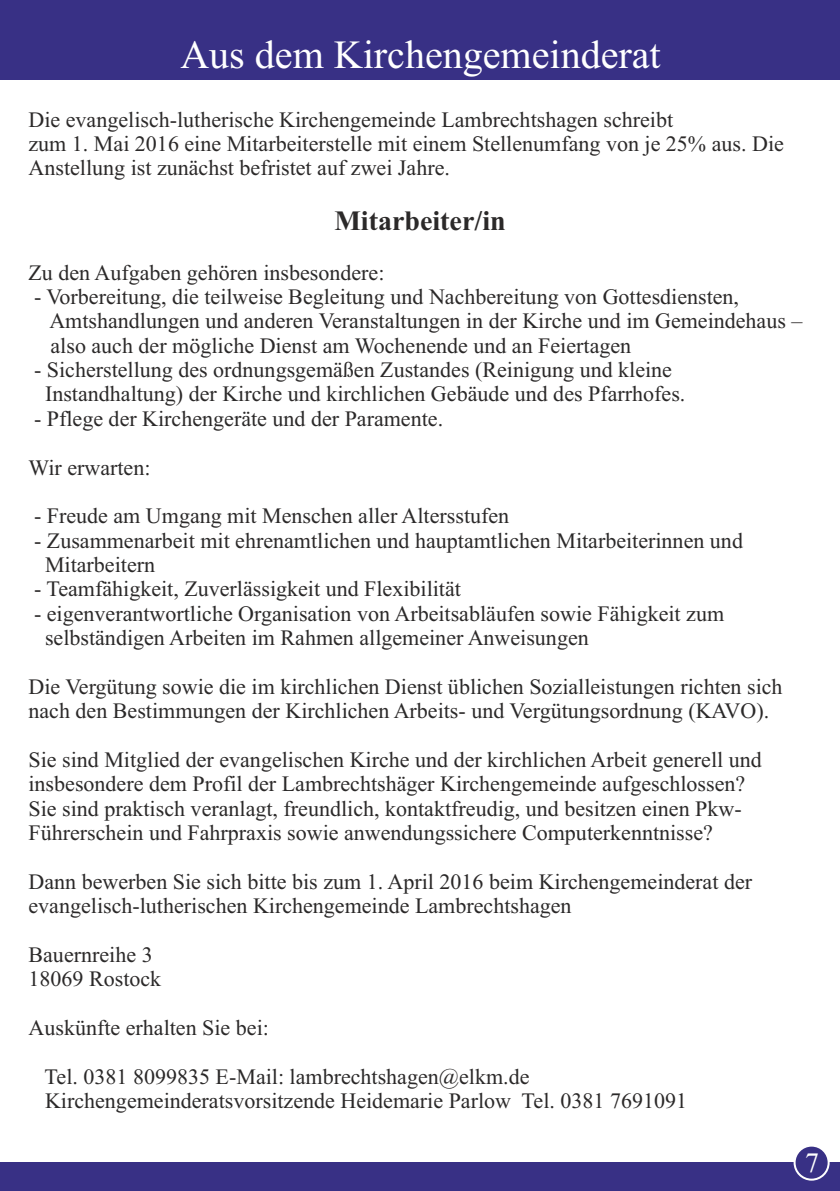
<style>
.page{position:relative;width:840px;height:1191px;background:#fff}
.page>*{position:absolute;margin:0;border:0;box-sizing:border-box;transform-origin:0 0}
.t1{font:40px "Times New Roman";color:#fff}
.t2{font:700 28px "Times New Roman";color:#2b2929}
.t3{font:28px "Times New Roman";color:#fff}
.t4{font:22px/24.4px "Times New Roman";color:#2b2929}
</style>
<div class="page">
<div style="left:0;top:0;width:839px;height:79px;background:#383085"></div>
<div style="left:0;top:1162px;width:839px;height:29px;background:#383085"></div>
<div style="left:793px;top:1144px;width:36px;height:36px;background:#383085;border:2px solid #fff;border-radius:50%"></div>
<h1 class="t1" style="left:180px;top:40px;width:481px">Aus dem Kirchengemeinderat</h1>
<p class="t4" style="left:28px;top:109px;width:756px">Die evangelisch-lutherische Kirchengemeinde Lambrechtshagen schreibt<br>zum 1. Mai 2016 eine Mitarbeiterstelle mit einem Stellenumfang von je 25% aus. Die<br>Anstellung ist zunächst befristet auf zwei Jahre.</p>
<p class="t2" style="left:334px;top:210px;width:173px">Mitarbeiter/in</p>
<p class="t4" style="left:28px;top:262px;width:357px">Zu den Aufgaben gehören insbesondere:</p>
<p class="t4" style="left:49px;top:286px;width:754px;text-indent:-15px">- Vorbereitung, die teilweise Begleitung und Nachbereitung von Gottesdiensten,<br>Amtshandlungen und anderen Veranstaltungen in der Kirche und im Gemeindehaus – also auch der mögliche Dienst am Wochenende und an Feiertagen</p>
<p class="t4" style="left:45px;top:359px;width:641px;text-indent:-11px">- Sicherstellung des ordnungsgemäßen Zustandes (Reinigung und kleine<br>Instandhaltung) der Kirche und kirchlichen Gebäude und des Pfarrhofes.</p>
<p class="t4" style="left:34px;top:408px;width:410px">- Pflege der Kirchengeräte und der Paramente.</p>
<p class="t4" style="left:28px;top:457px;width:123px">Wir erwarten:</p>
<p class="t4" style="left:34px;top:506px;width:476px">- Freude am Umgang mit Menschen aller Altersstufen</p>
<p class="t4" style="left:45px;top:530px;width:699px;text-indent:-11px">- Zusammenarbeit mit ehrenamtlichen und hauptamtlichen Mitarbeiterinnen und<br>Mitarbeitern</p>
<p class="t4" style="left:34px;top:579px;width:428px">- Teamfähigkeit, Zuverlässigkeit und Flexibilität</p>
<p class="t4" style="left:45px;top:603px;width:680px;text-indent:-11px">- eigenverantwortliche Organisation von Arbeitsabläufen sowie Fähigkeit zum selbständigen Arbeiten im Rahmen allgemeiner Anweisungen</p>
<p class="t4" style="left:28px;top:676px;width:755px">Die Vergütung sowie die im kirchlichen Dienst üblichen Sozialleistungen richten sich nach den Bestimmungen der Kirchlichen Arbeits- und Vergütungsordnung (KAVO).</p>
<p class="t4" style="left:28px;top:749px;width:734px">Sie sind Mitglied der evangelischen Kirche und der kirchlichen Arbeit generell und insbesondere dem Profil der Lambrechtshäger Kirchengemeinde aufgeschlossen?<br>Sie sind praktisch veranlagt, freundlich, kontaktfreudig, und besitzen einen Pkw-Führerschein und Fahrpraxis sowie anwendungssichere Computerkenntnisse?</p>
<p class="t4" style="left:28px;top:871px;width:724px">Dann bewerben Sie sich bitte bis zum 1. April 2016 beim Kirchengemeinderat der evangelisch-lutherischen Kirchengemeinde Lambrechtshagen</p>
<p class="t4" style="left:28px;top:944px;width:134px">Bauernreihe 3<br>18069 Rostock</p>
<p class="t4" style="left:28px;top:1017px;width:242px">Auskünfte erhalten Sie bei:</p>
<p class="t4" style="left:45px;top:1066px;width:643px">Tel. 0381 8099835 E-Mail: lambrechtshagen@elkm.de<br>Kirchengemeinderatsvorsitzende Heidemarie Parlow Tel. 0381 7691091</p>
<p class="t3" style="left:804px;top:1152px;width:15px">7</p>
</div>
